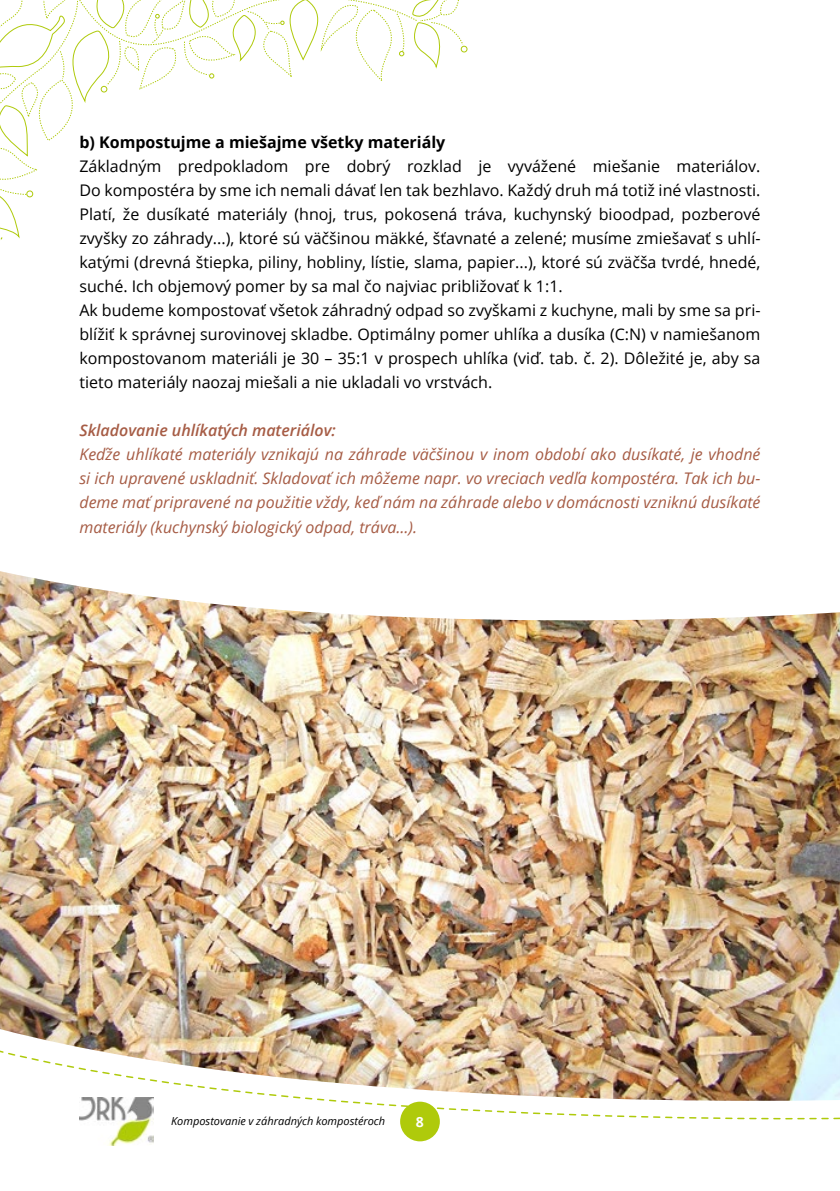
<style>
.page{position:relative;width:840px;height:1191px;background:#fff}
.page>*{position:absolute;margin:0;border:0;box-sizing:border-box;transform-origin:0 0}
.t1{font:16px/24px "Open Sans";color:#000}
.t2{font:italic 16px/24px "Open Sans";color:#a65c45;text-align:justify}
.t3{font:700 16px "Open Sans";color:#000}
.t4{font:italic 600 16px "Open Sans";color:#a65c45}
.t5{font:700 14px "Open Sans";color:#fff}
.t6{font:italic 11px "Open Sans";color:#000}
</style>
<div class="page">
<div style="left:400px;top:1101px;width:39px;height:40px;background:#afca0b;border-radius:50%"></div>
<img style="left:108px;top:1131px;width:45px;height:14px">
<div style="left:460px;top:46px;width:7px;height:7px;border:1px solid #afca0b;border-radius:50%"></div>
<svg style="left:0;top:0;width:463px;height:240px"></svg>
<svg style="left:79px;top:1103px;width:760px;height:28px"></svg>
<img style="left:0;top:571px;width:839px;height:532px">
<p class="t3" style="left:79px;top:131px;width:367px">b) Kompostujme a miešajme všetky materiály</p>
<p class="t1" style="left:79px;top:154px;width:682px">Základným predpokladom pre dobrý rozklad je vyvážené miešanie materiálov.<br>Do kompostéra by sme ich nemali dávať len tak bezhlavo. Každý druh má totiž iné vlastnosti.<br>Platí, že dusíkaté materiály (hnoj, trus, pokosená tráva, kuchynský bioodpad, pozberové zvyšky zo záhrady...), ktoré sú väčšinou mäkké, šťavnaté a zelené; musíme zmiešavať s uhlí&shy;katými (drevná štiepka, piliny, hobliny, lístie, slama, papier...), ktoré sú zväčša tvrdé, hnedé, suché. Ich objemový pomer by sa mal čo najviac približovať k 1:1.<br>Ak budeme kompostovať všetok záhradný odpad so zvyškami z kuchyne, mali by sme sa pri&shy;blížiť k správnej surovinovej skladbe. Optimálny pomer uhlíka a dusíka (C:N) v namiešanom kompostovanom materiáli je 30 – 35:1 v prospech uhlíka (viď. tab. č. 2). Dôležité je, aby sa tieto materiály naozaj miešali a nie ukladali vo vrstvách.</p>
<p class="t4" style="left:79px;top:420px;width:258px">Skladovanie uhlíkatých materiálov:</p>
<p class="t2" style="left:79px;top:442px;width:682px">Keďže uhlíkaté materiály vznikajú na záhrade väčšinou v inom období ako dusíkaté, je vhodné si ich upravené uskladniť. Skladovať ich môžeme napr. vo vreciach vedľa kompostéra. Tak ich bu&shy;deme mať pripravené na použitie vždy, keď nám na záhrade alebo v domácnosti vzniknú dusíkaté materiály (kuchynský biologický odpad, tráva...).</p>
<p class="t6" style="left:171px;top:1113px;width:215px">Kompostovanie v záhradných kompostéroch</p>
<p class="t5" style="left:416px;top:1111px;width:9px">8</p>
</div>
